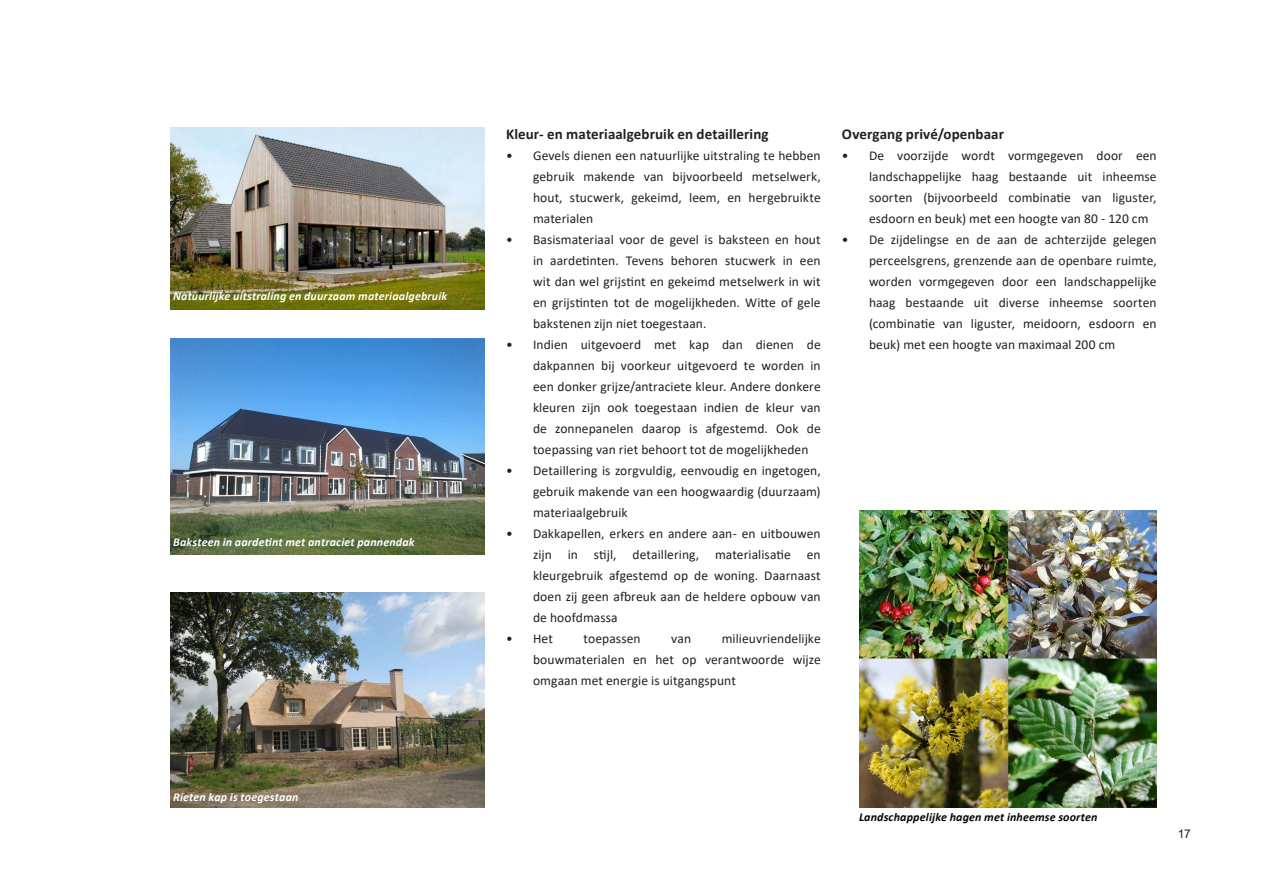
<style>
.page{position:relative;width:1263px;height:893px;background:#fff}
.page>*{position:absolute;margin:0;border:0;box-sizing:border-box;transform-origin:0 0}
.t1{font:700 15px "Calibri";letter-spacing:.005em;color:#231f20}
.t2{font:13.5px/21px "Calibri";letter-spacing:.005em;color:#231f20;text-align:justify}
.Standaard_tekst{font:italic 700 12px "Calibri";letter-spacing:.015em;color:#fff}
.Standaard_tekst-2{font:italic 700 12px "Calibri";letter-spacing:.015em;color:#040503}
.t3{font:12px "Arial";color:#231f20}
</style>
<div class="page">
<img style="left:170px;top:128px;width:315px;height:182px">
<img style="left:170px;top:592px;width:315px;height:216px">
<img style="left:859px;top:510px;width:298px;height:298px">
<img style="left:170px;top:338px;width:315px;height:217px">
<p class="Standaard_tekst" style="left:173px;top:287px;width:276px">Natuurlijke uitstraling en duurzaam materiaalgebruik</p>
<p class="Standaard_tekst" style="left:173px;top:533px;width:243px">Baksteen in aardetint met antraciet pannendak</p>
<p class="Standaard_tekst" style="left:173px;top:788px;width:127px">Rieten kap is toegestaan</p>
<p class="t1" style="left:506px;top:123px;width:264px">Kleur- en materiaalgebruik en detaillering</p>
<p class="t2" style="left:533px;top:144px;width:289px;text-indent:-27px">• Gevels dienen een natuurlijke uitstraling te hebben gebruik makende van bijvoorbeeld metselwerk, hout, stucwerk, gekeimd, leem, en hergebruikte materialen</p>
<p class="t2" style="left:533px;top:228px;width:289px;text-indent:-27px">• Basismateriaal voor de gevel is baksteen en hout in aardetinten. Tevens behoren stucwerk in een wit dan wel grijstint en gekeimd metselwerk in wit en grijstinten tot de mogelijkheden. Witte of gele bakstenen zijn niet toegestaan.</p>
<p class="t2" style="left:533px;top:333px;width:289px;text-indent:-27px">• Indien uitgevoerd met kap dan dienen de dakpannen bij voorkeur uitgevoerd te worden in een donker grijze/antraciete kleur. Andere donkere kleuren zijn ook toegestaan indien de kleur van de zonnepanelen daarop is afgestemd. Ook de toepassing van riet behoort tot de mogelijkheden</p>
<p class="t2" style="left:533px;top:459px;width:289px;text-indent:-27px">• Detaillering is zorgvuldig, eenvoudig en ingetogen, gebruik makende van een hoogwaardig (duurzaam) materiaalgebruik</p>
<p class="t2" style="left:533px;top:522px;width:289px;text-indent:-27px">• Dakkapellen, erkers en andere aan- en uitbouwen zijn in stijl, detaillering, materialisatie en kleurgebruik afgestemd op de woning. Daarnaast doen zij geen afbreuk aan de heldere opbouw van de hoofdmassa</p>
<p class="t2" style="left:506px;top:627px;width:48px">• Het</p>
<p class="t2" style="left:583px;top:627px;width:59px">toepassen</p>
<p class="t2" style="left:671px;top:627px;width:21px">van</p>
<p class="t2" style="left:533px;top:627px;width:289px;text-indent:189px">milieuvriendelijke bouwmaterialen en het op verantwoorde wijze omgaan met energie is uitgangspunt</p>
<p class="t1" style="left:842px;top:123px;width:164px">Overgang privé/openbaar</p>
<p class="t2" style="left:869px;top:144px;width:289px;text-indent:-27px">• De voorzijde wordt vormgegeven door een landschappelijke haag bestaande uit inheemse soorten (bijvoorbeeld combinatie van liguster, esdoorn en beuk) met een hoogte van 80 - 120 cm</p>
<p class="t2" style="left:869px;top:228px;width:289px;text-indent:-27px">• De zijdelingse en de aan de achterzijde gelegen perceelsgrens, grenzende aan de openbare ruimte, worden vormgegeven door een landschappelijke haag bestaande uit diverse inheemse soorten (combinatie van liguster, meidoorn, esdoorn en beuk) met een hoogte van maximaal 200 cm</p>
<p class="Standaard_tekst-2" style="left:859px;top:809px;width:240px">Landschappelijke hagen met inheemse soorten</p>
<p class="t3" style="left:1178px;top:825px;width:14px">17</p>
</div>
